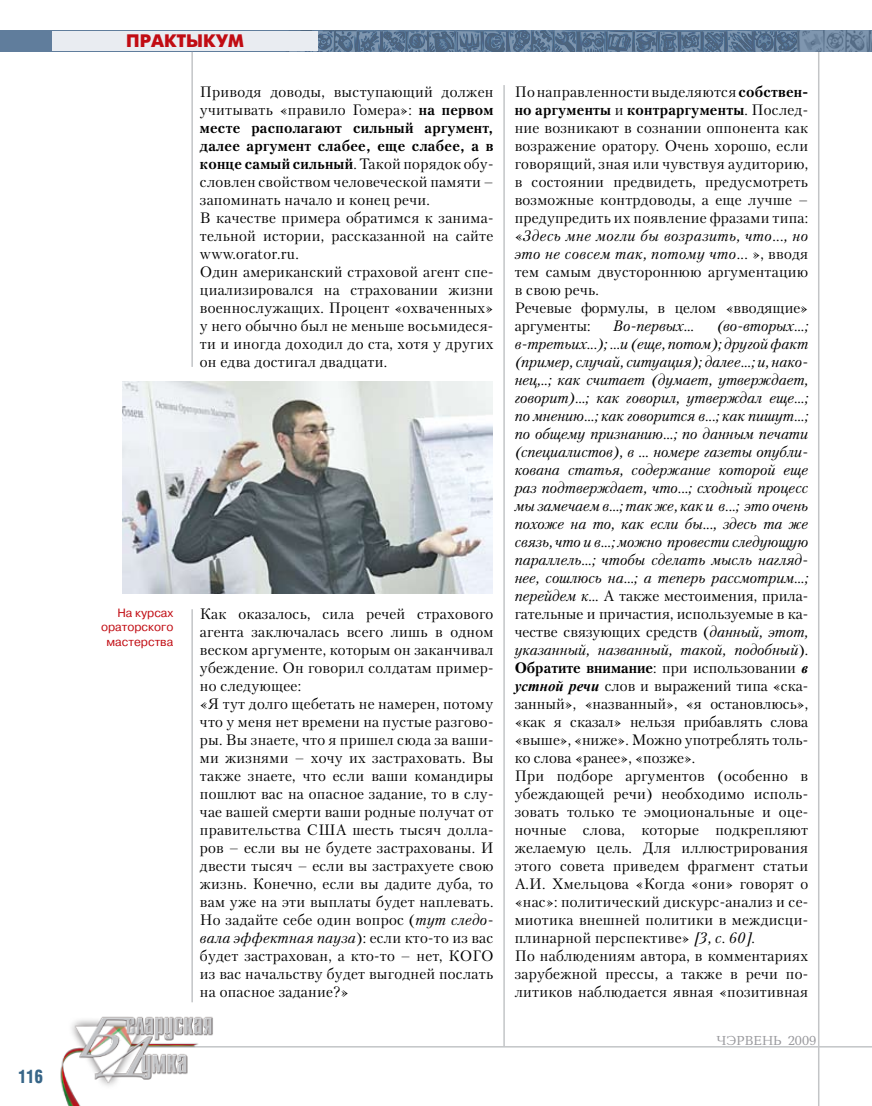
<style>
.page{position:relative;width:872px;height:1106px;background:#fff}
.page>*{position:absolute;margin:0;border:0;box-sizing:border-box;transform-origin:0 0}
.t1{font:18px "Futuris Extra C";color:#c10c13}
.t2{font:700 18px "AG Letterica Cond L";color:#386688;scale:.9 1}
.t3{font:15px/18px "Petersburg C";letter-spacing:.015em;color:#000}
.t4{font:italic 15px "Petersburg C";color:#000}
.t5{font:13.5px "Baltica C";color:#97979b}
.t6{font:12px/14.4px "Pragmatica C";color:#c10c13;text-align:right}
.s1{font-weight:700}
.s2{font-style:italic}
.s3{font-family:"Times New Roman";font-weight:700;font-style:italic}
</style>
<div class="page">
<hr style="left:818px;top:52px;width:1px;height:1054px;background:#c3c5c7">
<img style="left:285px;top:30px;width:587px;height:1px">
<hr style="left:503px;top:85px;width:2px;height:961px;background:#c3c5c7">
<svg style="left:0;top:31px;width:871px;height:21px;background:#5f7995"></svg>
<div style="left:52px;top:31px;width:266px;height:20px;background:#e9ecf1"></div>
<hr style="left:146px;top:1046px;width:726px;height:1px;background:#c3c5c7">
<img style="left:60px;top:1002px;width:170px;height:104px">
<svg style="left:871px;top:31px;width:1px;height:21px"></svg>
<hr style="left:191px;top:52px;width:2px;height:315px;background:#c3c5c7">
<hr style="left:191px;top:609px;width:2px;height:393px;background:#c3c5c7">
<img style="left:122px;top:382px;width:370px;height:212px">
<p class="t2" style="left:18px;top:1065px;width:29px">116</p>
<p class="t1" style="left:126px;top:31px;width:119px">Практыкум</p>
<p class="t3" style="left:200px;top:82px;width:295px">Приводя доводы, выступающий должен учитывать «правило Гомера»: <span class="s1">на первом месте располагают сильный аргумент, далее аргумент слабее, еще слабее, а в конце самый сильный</span>. Такой порядок обу&shy;словлен свойством человеческой памяти – запоминать начало и конец речи.<br>В качестве примера обратимся к занима&shy;тельной истории, рассказанной на сайте www.orator.ru.<br>Один американский страховой агент спе&shy;циализировался на страховании жизни военнослужащих. Процент «охваченных» у него обычно был не меньше восьмидеся&shy;ти и иногда доходил до ста, хотя у других он едва достигал двадцати.</p>
<p class="t3" style="left:514px;top:82px;width:295px">По направленности выделяются <span class="s1">собствен&shy;но аргументы</span> и <span class="s1">контраргументы</span>. Послед&shy;ние возникают в сознании оппонента как возражение оратору. Очень хорошо, если говорящий, зная или чувствуя аудиторию, в состоянии предвидеть, предусмотреть возможные контрдоводы, а еще лучше – предупредить их появление фразами типа: «<span class="s2">Здесь мне могли бы возразить, что..., но это не совсем так, потому что...</span> », вводя тем самым двустороннюю аргументацию в свою речь.<br>Речевые формулы, в целом «вводящие» аргументы:</p>
<p class="t3" style="left:514px;top:316px;width:295px;text-indent:202px"><span class="s2">(во-вторых...; в-третьих...); …и (еще, потом); другой факт (пример, случай, ситуация); далее...; и, нако&shy;нец,..; как считает (думает, утверждает, говорит)...; как говорил, утверждал еще...; по мнению...; как говорится в...; как пишут...; по общему признанию...; по данным печати (специалистов), в … номере газеты опубли&shy;кована статья, содержание которой еще раз подтверждает, что...; сходный процесс мы замечаем в...; так же, как и в...; это очень похоже на то, как если бы..., здесь та же связь, что и в...; можно провести следующую параллель...; чтобы сделать мысль нагляд&shy;нее, сошлюсь на…; а теперь рассмотрим...; перейдем к...</span> А также местоимения, прила&shy;гательные и причастия, используемые в ка&shy;честве связующих средств (<span class="s2">данный, этот, указанный, названный, такой, подобный</span>).<br><span class="s1">Обратите внимание</span>: при использовании <span class="s3">в устной речи</span> слов и выражений типа «ска&shy;занный», «названный», «я остановлюсь», «как я сказал» нельзя прибавлять слова «выше», «ниже». Можно употреблять толь&shy;ко слова «ранее», «позже».<br>При подборе аргументов (особенно в убеждающей речи) необходимо исполь&shy;зовать только те эмоциональные и оце&shy;ночные слова, которые подкрепляют желаемую цель. Для иллюстрирования этого совета приведем фрагмент статьи А.И. Хмельцова «Когда «они» говорят о «нас»: политический дискурс-анализ и се&shy;миотика внешней политики в междисци&shy;плинарной перспективе» <span class="s2">[3, с. 60].<br></span>По наблюдениям автора, в комментариях зарубежной прессы, а также в речи по&shy;литиков наблюдается явная «позитивная</p>
<p class="t4" style="left:613px;top:317px;width:82px">Во-первых...</p>
<p class="t3" style="left:200px;top:604px;width:295px">Как оказалось, сила речей страхового агента заключалась всего лишь в одном веском аргументе, которым он заканчивал убеждение. Он говорил солдатам пример&shy;но следующее:<br>«Я тут долго щебетать не намерен, потому что у меня нет времени на пустые разгово&shy;ры. Вы знаете, что я пришел сюда за ваши&shy;ми жизнями – хочу их застраховать. Вы также знаете, что если ваши командиры пошлют вас на опасное задание, то в слу&shy;чае вашей смерти ваши родные получат от правительства США шесть тысяч долла&shy;ров – если вы не будете застрахованы. И двести тысяч – если вы застрахуете свою жизнь. Конечно, если вы дадите дуба, то вам уже на эти выплаты будет наплевать.<br>Но задайте себе один вопрос (<span class="s2">тут следо&shy;вала эффектная пауза</span>): если кто-то из вас будет застрахован, а кто-то – нет, КОГО из вас начальству будет выгодней послать на опасное задание?»</p>
<p class="t6" style="left:101px;top:606px;width:74px">На курсах ораторского мастерства</p>
<p class="t5" style="left:716px;top:1033px;width:101px">чэрвень 2009</p>
</div>
